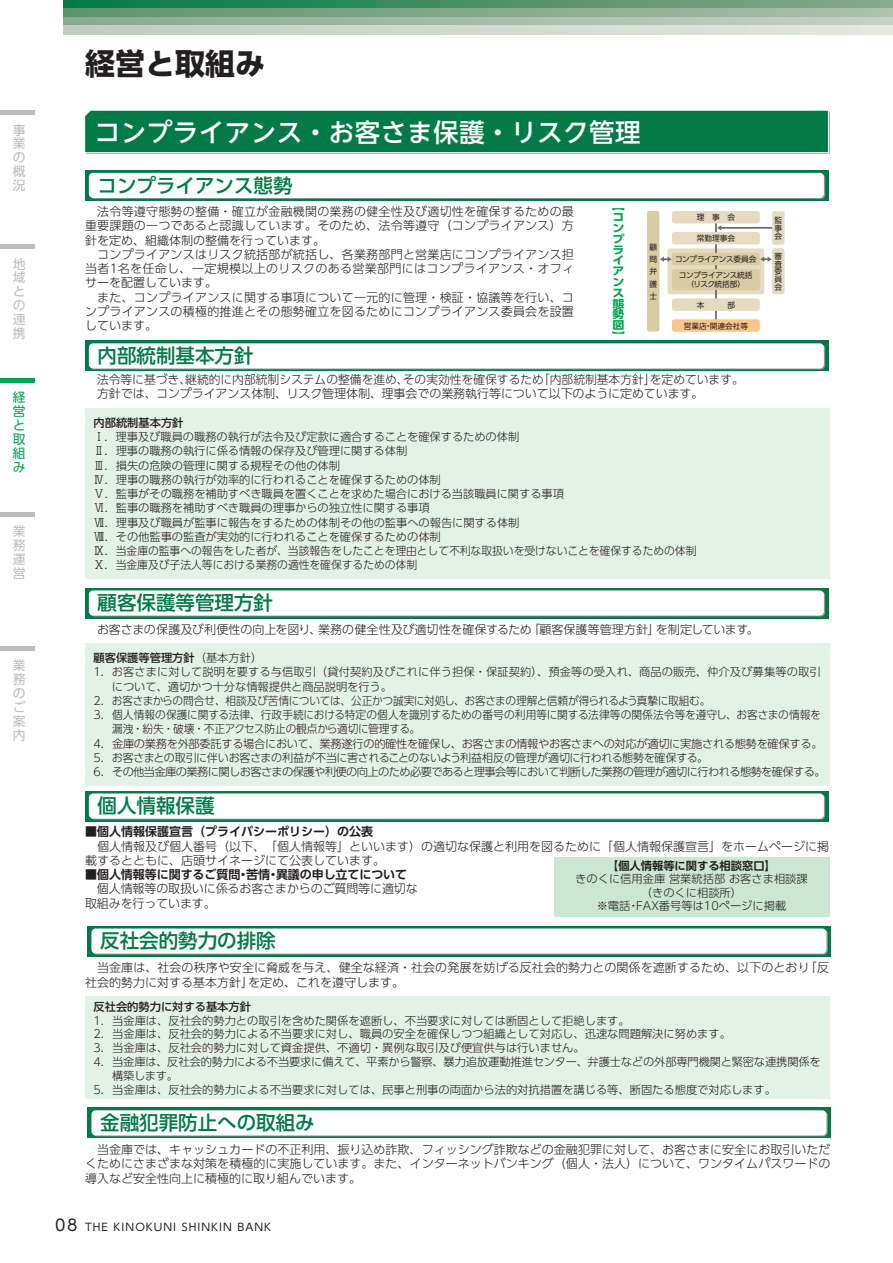
<style>
.page{position:relative;width:893px;height:1263px;background:#fff}
.page>*{position:absolute;margin:0;border:0;box-sizing:border-box;transform-origin:0 0}
.t1{font:700 30px "UD Shin Go Pro";color:#231f20}
.t2{font:500 25.5px "UD Shin Go NT Pr 6";letter-spacing:.02em;color:#fff}
.t3{font:500 19.5px "UD Shin Go Pr 6";color:#017a47}
.t4{font:12.75px/13.8px "UD Shin Go Pro";color:#bcbdc0;text-align:justify}
.t5{font:12.75px/13.8px "UD Shin Go Pro";color:#00a54f;text-align:justify}
.t6{font:300 12px/14.2px "UD Shin Go Pro";color:#231f20}
.t7{font:300 12px/14.2px "UD Shin Go Pro";letter-spacing:.02em;color:#231f20}
.t8{font:700 12px "UD Shin Go Pro De";color:#231f20}
.t9{font:300 11.25px/14.2px "UD Shin Go Pro";letter-spacing:-.005em;color:#231f20}
.t10{font:300 11.25px "UD Shin Go Pro";letter-spacing:-.03em;color:#231f20}
.t11{font:300 11.25px "UD Shin Go Pro";letter-spacing:-.055em;color:#231f20}
.t12{font:300 11.25px "UD Shin Go Pro";letter-spacing:-.025em;color:#231f20}
.t13{font:500 11.25px "UD Shin Go Pro";color:#231f20}
.t14{font:300 11.25px "UD Shin Go Pro";letter-spacing:-.005em;color:#231f20;scale:.95 1}
.t15{font:700 11.25px "UD Shin Go Pro De";color:#231f20}
.t16{font:700 10.8px/10.8px "UD Shin Go Pro";color:#00a54f;scale:1.11 1}
.t17{font:10.5px "UD Shin Go Pro";letter-spacing:.1em;color:#231f20}
.t18{font:7.65px/7.6px "UD Shin Go Pro";letter-spacing:-.02em;color:#231f20;text-align:justify}
.t19{font:7.65px/9.1px "UD Shin Go Pro";letter-spacing:-.05em;color:#231f20;text-align:center}
.t20{font:7.65px "UD Shin Go Pro";letter-spacing:-.045em;color:#231f20}
.t21{font:7.65px "UD Shin Go Pro";color:#231f20}
.s1{font-weight:300}
.s2{font-size:15.75px}
</style>
<div class="page">
<svg style="left:64px;top:0;width:829px;height:9px;background:#4e926b"></svg>
<svg style="left:64px;top:9px;width:829px;height:8px;background:#84a98c"></svg>
<svg style="left:64px;top:17px;width:829px;height:9px;background:#abc1ad"></svg>
<svg style="left:64px;top:26px;width:829px;height:8px;background:#d0dbcf"></svg>
<div style="left:85px;top:408px;width:744px;height:171px;background:#e3f2e7"></div>
<div style="left:85px;top:644px;width:744px;height:142px;background:#e3f2e7"></div>
<div style="left:668px;top:248px;width:96px;height:46px;background:#e4dbc0;border-radius:3px"></div>
<hr style="left:720px;top:227px;width:56px;height:2px;background:#6c6d70">
<hr style="left:715px;top:220px;width:2px;height:70px;background:#6c6d70">
<hr style="left:715px;top:286px;width:2px;height:38px;background:#6c6d70">
<div style="left:672px;top:269px;width:88px;height:21px;background:#dacca2;border-radius:3px"></div>
<div style="left:672px;top:298px;width:88px;height:13px;background:#e4dbc0;border-radius:3px"></div>
<div style="left:672px;top:319px;width:88px;height:13px;background:#fdc689;border-radius:3px"></div>
<div style="left:672px;top:253px;width:88px;height:12px;background:#dacca2;border-radius:3px"></div>
<div style="left:647px;top:211px;width:12px;height:121px;background:#dacca2;border-radius:3px"></div>
<div style="left:772px;top:211px;width:12px;height:34px;background:#e4dbc0;border-radius:3px"></div>
<div style="left:772px;top:248px;width:12px;height:46px;background:#e4dbc0;border-radius:3px"></div>
<div style="left:672px;top:232px;width:88px;height:12px;background:#e4dbc0;border-radius:3px"></div>
<div style="left:672px;top:211px;width:88px;height:12px;background:#e4dbc0;border-radius:3px"></div>
<svg style="left:717px;top:225px;width:4px;height:6px"></svg>
<svg style="left:760px;top:256px;width:12px;height:6px"></svg>
<svg style="left:660px;top:256px;width:12px;height:6px"></svg>
<div style="left:554px;top:857px;width:275px;height:60px;background:#cbe6d3"></div>
<svg style="left:84px;top:110px;width:746px;height:44px;background:#0f8051"></svg>
<svg style="left:85px;top:170px;width:744px;height:31px;background:#087e4c"></svg>
<svg style="left:90px;top:174px;width:735px;height:25px"></svg>
<div style="left:89px;top:173px;width:735px;height:25px;background:#fff;border-radius:4px"></div>
<svg style="left:88px;top:926px;width:743px;height:30px;background:#167e53"></svg>
<div style="left:91px;top:928px;width:735px;height:26px;background:#fff;border-radius:4px"></div>
<div style="left:88px;top:1107px;width:743px;height:31px;background:linear-gradient(to right,#027a47,#017a47)"></div>
<svg style="left:93px;top:1111px;width:735px;height:25px"></svg>
<div style="left:91px;top:1110px;width:735px;height:25px;background:#fff;border-radius:4px"></div>
<svg style="left:85px;top:341px;width:744px;height:30px;background:#107c4f"></svg>
<svg style="left:90px;top:344px;width:735px;height:25px"></svg>
<div style="left:89px;top:343px;width:735px;height:25px;background:#fff;border-radius:4px"></div>
<svg style="left:85px;top:588px;width:744px;height:30px;background:#127d50"></svg>
<svg style="left:90px;top:591px;width:735px;height:25px"></svg>
<div style="left:89px;top:590px;width:735px;height:25px;background:#fff;border-radius:4px"></div>
<svg style="left:85px;top:791px;width:744px;height:30px;background:#157d52"></svg>
<div style="left:89px;top:793px;width:735px;height:26px;background:#fff;border-radius:4px"></div>
<div style="left:85px;top:996px;width:744px;height:103px;background:#e3f2e7"></div>
<hr style="left:0;top:111px;width:34px;height:4px;background:#bcbdc0">
<div style="left:0;top:244px;width:34px;height:5px;background:#bcbdc0"></div>
<div style="left:0;top:378px;width:34px;height:5px;background:#00a54f"></div>
<div style="left:0;top:512px;width:34px;height:5px;background:#bcbdc0"></div>
<div style="left:0;top:646px;width:34px;height:5px;background:#bcbdc0"></div>
<p class="t4" style="left:13px;top:122px;width:14px">事業の概況</p>
<p class="t4" style="left:13px;top:256px;width:14px">地域との連携</p>
<p class="t5" style="left:13px;top:390px;width:14px">経営と取組み</p>
<p class="t4" style="left:13px;top:524px;width:14px">業務運営</p>
<p class="t4" style="left:13px;top:658px;width:14px">業務のご案内</p>
<h1 class="t1" style="left:85px;top:39px;width:181px">経営と取組み</h1>
<h2 class="t2" style="left:95px;top:111px;width:547px">コンプライアンス・お客さま保護・リスク管理</h2>
<h3 class="t3" style="left:98px;top:170px;width:196px">コンプライアンス態勢</h3>
<p class="t7" style="left:85px;top:204px;width:491px">　法令等遵守態勢の整備・確立が金融機関の業務の健全性及び適切性を確保するための最重要課題の一つであると認識しています。そのため、法令等遵守（コンプライアンス）方針を定め、組織体制の整備を行っています。<br>　コンプライアンスはリスク統括部が統括し、各業務部門と営業店にコンプライアンス担当者1名を任命し、一定規模以上のリスクのある営業部門にはコンプライアンス・オフィサーを配置しています。<br>　また、コンプライアンスに関する事項について一元的に管理・検証・協議等を行い、コンプライアンスの積極的推進とその態勢確立を図るためにコンプライアンス委員会を設置しています。</p>
<h3 class="t3" style="left:98px;top:340px;width:157px">内部統制基本方針</h3>
<p class="t16" style="left:612px;top:201px;width:12px">【コンプライアンス態勢図】</p>
<p class="t18" style="left:649px;top:241px;width:9px;line-height:12.3px">顧問弁護士</p>
<p class="t18" style="left:697px;top:213px;width:40px">理事会</p>
<p class="t18" style="left:697px;top:234px;width:40px">常勤理事会</p>
<p class="t20" style="left:675px;top:253px;width:83px">コンプライアンス委員会</p>
<p class="t19" style="left:679px;top:270px;width:75px">コンプライアンス統括（リスク統括部）</p>
<p class="t18" style="left:697px;top:301px;width:40px">本　　　部</p>
<p class="t21" style="left:684px;top:319px;width:66px">営業店・関連会社等</p>
<p class="t6" style="left:85px;top:372px;width:660px;text-indent:12px">法令等に基づき、継続的に内部統制システムの整備を進め、その実効性を確保するため「内部統制基本方針」を定めています。　方針では、コンプライアンス体制、リスク管理体制、理事会での業務執行等について以下のように定めています。</p>
<p class="t13" style="left:94px;top:413px;width:91px">内部統制基本方針</p>
<p class="t9" style="left:93px;top:429px;width:605px">Ⅰ． 理事及び職員の職務の執行が法令及び定款に適合することを確保するための体制<br>Ⅱ． 理事の職務の執行に係る情報の保存及び管理に関する体制<br>Ⅲ． 損失の危険の管理に関する規程その他の体制<br>Ⅳ． 理事の職務の執行が効率的に行われることを確保するための体制<br>Ⅴ． 監事がその職務を補助すべき職員を置くことを求めた場合における当該職員に関する事項<br>Ⅵ． 監事の職務を補助すべき職員の理事からの独立性に関する事項<br>Ⅶ． 理事及び職員が監事に報告をするための体制その他の監事への報告に関する体制<br>Ⅷ． その他監事の監査が実効的に行われることを確保するための体制<br>Ⅸ． 当金庫の監事への報告をした者が、当該報告をしたことを理由として不利な取扱いを受けないことを確保するための体制Ⅹ． 当金庫及び子法人等における業務の適性を確保するための体制</p>
<h3 class="t3" style="left:98px;top:587px;width:177px">顧客保護等管理方針</h3>
<p class="t18" style="left:774px;top:216px;width:9px">監事会</p>
<p class="t18" style="left:774px;top:252px;width:9px">審査委員会</p>
<p class="t6" style="left:85px;top:622px;width:675px">　お客さまの保護及び利便性の向上を図り、業務の健全性及び適切性を確保するため「顧客保護等管理方針」を制定しています。</p>
<p class="t13" style="left:94px;top:649px;width:170px">顧客保護等管理方針<span class="s1">（基本方針）</span></p>
<p class="t9" style="left:93px;top:664px;width:729px">1． お客さまに対して説明を要する与信取引（貸付契約及びこれに伴う担保・保証契約）、預金等の受入れ、商品の販売、仲介及び募集等の取引</p>
<p class="t9" style="left:112px;top:679px;width:282px">について、適切かつ十分な情報提供と商品説明を行う。</p>
<p class="t12" style="left:94px;top:691px;width:618px">2． お客さまからの問合せ、相談及び苦情については、公正かつ誠実に対処し、お客さまの理解と信頼が得られるよう真摯に取組む。</p>
<p class="t9" style="left:94px;top:707px;width:729px">3． 個人情報の保護に関する法律、行政手続における特定の個人を識別するための番号の利用等に関する法律等の関係法令等を遵守し、お客さまの情報を</p>
<p class="t14" style="left:112px;top:720px;width:326px">漏洩・紛失・破壊・不正アクセス防止の観点から適切に管理する。</p>
<p class="t10" style="left:94px;top:734px;width:730px">4． 金庫の業務を外部委託する場合において、業務遂行の的確性を確保し、お客さまの情報やお客さまへの対応が適切に実施される態勢を確保する。</p>
<p class="t10" style="left:94px;top:748px;width:616px">5． お客さまとの取引に伴いお客さまの利益が不当に害されることのないよう利益相反の管理が適切に行われる態勢を確保する。</p>
<p class="t11" style="left:94px;top:763px;width:734px">6． その他当金庫の業務に関しお客さまの保護や利便の向上のため必要であると理事会等において判断した業務の管理が適切に行われる態勢を確保する。</p>
<h3 class="t3" style="left:98px;top:790px;width:118px">個人情報保護</h3>
<p class="t8" style="left:85px;top:822px;width:289px">■個人情報保護宣言（プライバシーポリシー）の公表</p>
<p class="t6" style="left:85px;top:838px;width:745px">　個人情報及び個人番号（以下、「個人情報等」といいます）の適切な保護と利用を図るために「個人情報保護宣言」をホームページに掲載するとともに、店頭サイネージにて公表しています。</p>
<p class="t8" style="left:85px;top:865px;width:324px">■個人情報等に関するご質問・苦情・異議の申し立てについて</p>
<p class="t6" style="left:85px;top:881px;width:334px">　個人情報等の取扱いに係るお客さまからのご質問等に適切な取組みを行っています。</p>
<p class="t15" style="left:607px;top:856px;width:170px">【個人情報等に関する相談窓口】</p>
<p class="t9" style="left:575px;top:872px;width:234px;line-height:13.5px;text-align:center">きのくに信用金庫 営業統括部 お客さま相談課（きのくに相談所）<br>※電話・FAX番号等は10ページに掲載</p>
<h3 class="t3" style="left:100px;top:925px;width:177px">反社会的勢力の排除</h3>
<p class="t6" style="left:85px;top:959px;width:745px;line-height:15px">　当金庫は、社会の秩序や安全に脅威を与え、健全な経済・社会の発展を妨げる反社会的勢力との関係を遮断するため、以下のとおり「反社会的勢力に対する基本方針」を定め、これを遵守します。</p>
<p class="t13" style="left:94px;top:997px;width:159px">反社会的勢力に対する基本方針</p>
<p class="t9" style="left:94px;top:1013px;width:538px">1． 当金庫は、反社会的勢力との取引を含めた関係を遮断し、不当要求に対しては断固として拒絶します。</p>
<p class="t9" style="left:94px;top:1026px;width:639px">2． 当金庫は、反社会的勢力による不当要求に対し、職員の安全を確保しつつ組織として対応し、迅速な問題解決に努めます。</p>
<p class="t9" style="left:94px;top:1040px;width:493px">3． 当金庫は、反社会的勢力に対して資金提供、不適切・異例な取引及び便宜供与は行いません。</p>
<p class="t9" style="left:94px;top:1054px;width:729px">4． 当金庫は、反社会的勢力による不当要求に備えて、平素から警察、暴力追放運動推進センター、弁護士などの外部専門機関と緊密な連携関係を</p>
<p class="t9" style="left:112px;top:1068px;width:67px">構築します。</p>
<p class="t9" style="left:94px;top:1082px;width:684px">5． 当金庫は、反社会的勢力による不当要求に対しては、民事と刑事の両面から法的対抗措置を講じる等、断固たる態度で対応します。</p>
<h3 class="t3" style="left:100px;top:1107px;width:216px">金融犯罪防止への取組み</h3>
<p class="t6" style="left:85px;top:1142px;width:747px;text-align:justify">　当金庫では、キャッシュカードの不正利用、振り込め詐欺、フィッシング詐欺などの金融犯罪に対して、お客さまに安全にお取引いただくためにさまざまな対策を積極的に実施しています。また、インターネットバンキング（個人・法人）について、ワンタイムパスワードの導入など安全性向上に積極的に取り組んでいます。</p>
<p class="t17" style="left:55px;top:1218px;width:217px"><span class="s2">08</span> THE KINOKUNI SHINKIN BANK</p>
</div>
